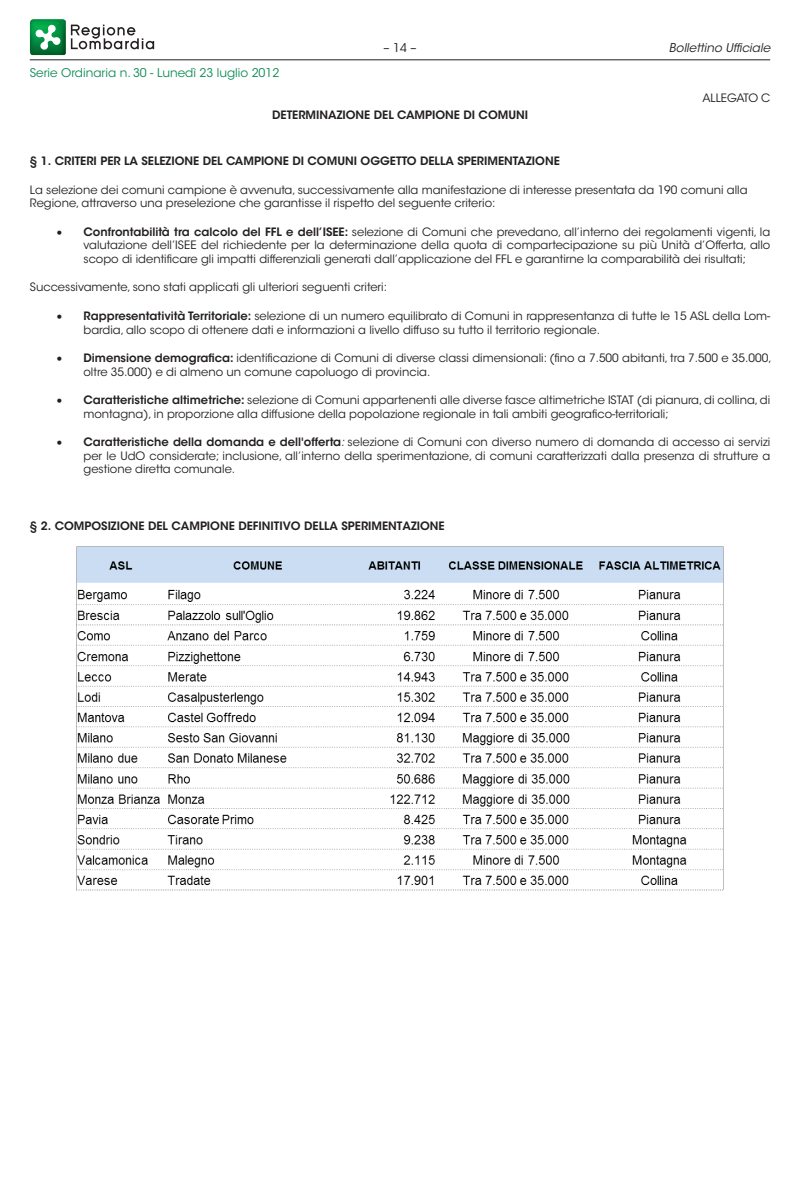
<style>
.page{position:relative;width:800px;height:1182px;background:#fff}
.page>*{position:absolute;margin:0;border:0;box-sizing:border-box;transform-origin:0 0}
.t1{font:12px "ITC Avant Garde Std";color:#108c56}
.t2{font:italic 12px "ITC Avant Garde Std";color:#231f20}
.t3{font:12px "ITC Avant Garde Std";color:#231f20}
.t4{font:11.55px/13.5px "ITC Avant Garde Std";color:#231f20}
.t5{font:600 11.55px "ITC Avant Garde Std";color:#231f20}
.s1{font-weight:600}
.s2{font-style:italic}
</style>
<div class="page">
<svg style="left:71px;top:25px;width:83px;height:24px"></svg>
<img style="left:30px;top:19px;width:36px;height:36px">
<svg style="left:35px;top:24px;width:26px;height:26px"></svg>
<hr style="left:30px;top:59px;width:740px;height:1px;background:#231f20">
<img style="left:76px;top:546px;width:647px;height:345px">
<p class="t1" style="left:30px;top:65px;width:251px">Serie Ordinaria n. 30 - Lunedì 23 luglio 2012</p>
<p class="t3" style="left:383px;top:40px;width:34px">– 14 –</p>
<p class="t2" style="left:668px;top:40px;width:103px">Bollettino Ufficiale</p>
<p class="t4" style="left:702px;top:91px;width:69px">ALLEGATO C</p>
<p class="t5" style="left:272px;top:108px;width:257px">DETERMINAZIONE DEL CAMPIONE DI COMUNI</p>
<p class="t5" style="left:30px;top:154px;width:531px">§ 1. CRITERI PER LA SELEZIONE DEL CAMPIONE DI COMUNI OGGETTO DELLA SPERIMENTAZIONE</p>
<p class="t4" style="left:30px;top:183px;width:719px">La selezione dei comuni campione è avvenuta, successivamente alla manifestazione di interesse presentata da 190 comuni alla<br>Regione, attraverso una preselezione che garantisse il rispetto del seguente criterio:</p>
<p class="t4" style="left:83px;top:225px;width:688px;text-align:justify;text-indent:-27px">• <span class="s1">Confrontabilità tra calcolo del FFL e dell’ISEE:</span> selezione di Comuni che prevedano, all’interno dei regolamenti vigenti, la valutazione dell’ISEE del richiedente per la determinazione della quota di compartecipazione su più Unità d’Offerta, allo scopo di identificare gli impatti differenziali generati dall’applicazione del FFL e garantirne la comparabilità dei risultati;</p>
<p class="t4" style="left:30px;top:281px;width:358px">Successivamente, sono stati applicati gli ulteriori seguenti criteri:</p>
<p class="t4" style="left:83px;top:309px;width:688px;text-indent:-27px">• <span class="s1">Rappresentatività Territoriale:</span> selezione di un numero equilibrato di Comuni in rappresentanza di tutte le 15 ASL della Lom&shy;bardia, allo scopo di ottenere dati e informazioni a livello diffuso su tutto il territorio regionale.</p>
<p class="t4" style="left:83px;top:351px;width:689px;text-indent:-27px">• <span class="s1">Dimensione demografica:</span> identificazione di Comuni di diverse classi dimensionali: (fino a 7.500 abitanti, tra 7.500 e 35.000, oltre 35.000) e di almeno un comune capoluogo di provincia.</p>
<p class="t4" style="left:83px;top:393px;width:688px;text-indent:-27px">• <span class="s1">Caratteristiche altimetriche:</span> selezione di Comuni appartenenti alle diverse fasce altimetriche ISTAT (di pianura, di collina, di montagna), in proporzione alla diffusione della popolazione regionale in tali ambiti geografico-territoriali;</p>
<p class="t4" style="left:83px;top:435px;width:688px;text-align:justify;text-indent:-27px">• <span class="s1">Caratteristiche della domanda e dell'offerta</span><span class="s2">:</span> selezione di Comuni con diverso numero di domanda di accesso ai servizi per le UdO considerate; inclusione, all’interno della sperimentazione, di comuni caratterizzati dalla presenza di strutture a gestione diretta comunale.</p>
<p class="t5" style="left:30px;top:518px;width:416px">§ 2. COMPOSIZIONE DEL CAMPIONE DEFINITIVO DELLA SPERIMENTAZIONE</p>
</div>
